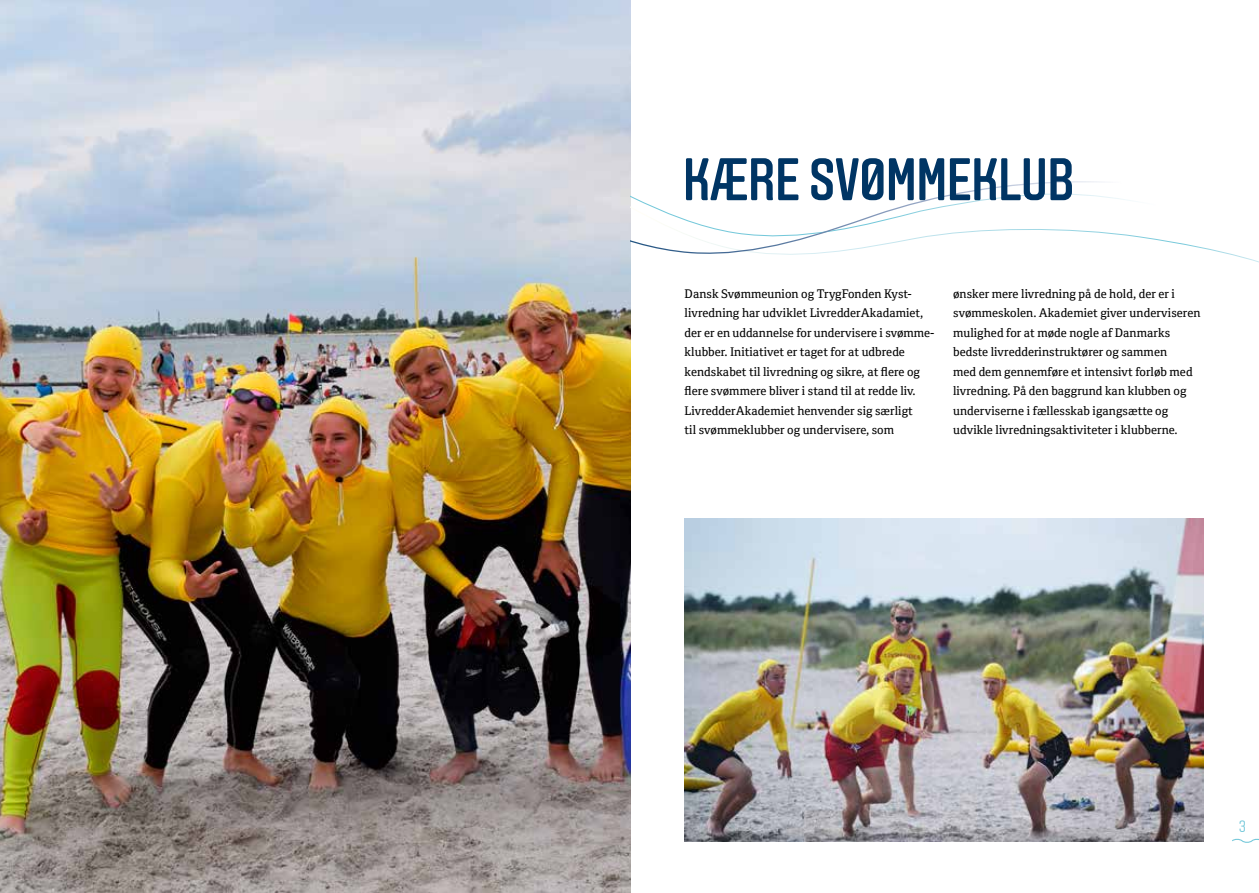
<style>
.page{position:relative;width:1259px;height:893px;background:#fff}
.page>*{position:absolute;margin:0;border:0;box-sizing:border-box;transform-origin:0 0}
.t1{font:500 60px "Aveny T";letter-spacing:-.01em;color:#003564}
.t2{font:300 16.5px "Aveny T";color:#74c8da}
.t3{font:12px/19.5px "Cordale";color:#000}
</style>
<div class="page">
<svg style="left:1232px;top:838px;width:27px;height:5px"></svg>
<img style="left:0;top:0;width:630px;height:893px">
<svg style="left:630px;top:180px;width:616px;height:78px"></svg>
<img style="left:685px;top:519px;width:518px;height:323px">
<h1 class="t1" style="left:683px;top:146px;width:393px">KÆRE SVØMMEKLUB</h1>
<p class="t3" style="left:684px;top:284px;width:251px">Dansk Svømmeunion og TrygFonden Kyst&shy;livredning har udviklet LivredderAkadamiet, der er en uddannelse for undervisere i svømme&shy;klubber. Initiativet er taget for at udbrede kendskabet til livredning og sikre, at flere og flere svømmere bliver i stand til at redde liv.<br>LivredderAkademiet henvender sig særligt<br>til svømmeklubber og undervisere, som</p>
<p class="t3" style="left:953px;top:284px;width:249px">ønsker mere livredning på de hold, der er i svømmeskolen. Akademiet giver underviseren mulighed for at møde nogle af Danmarks bedste livredderinstruktører og sammen<br>med dem gennemføre et intensivt forløb med livredning. På den baggrund kan klubben og underviserne i fællesskab igangsætte og udvikle livredningsaktiviteter i klubberne.</p>
<h2 class="t2" style="left:1239px;top:817px;width:9px">3</h2>
</div>
